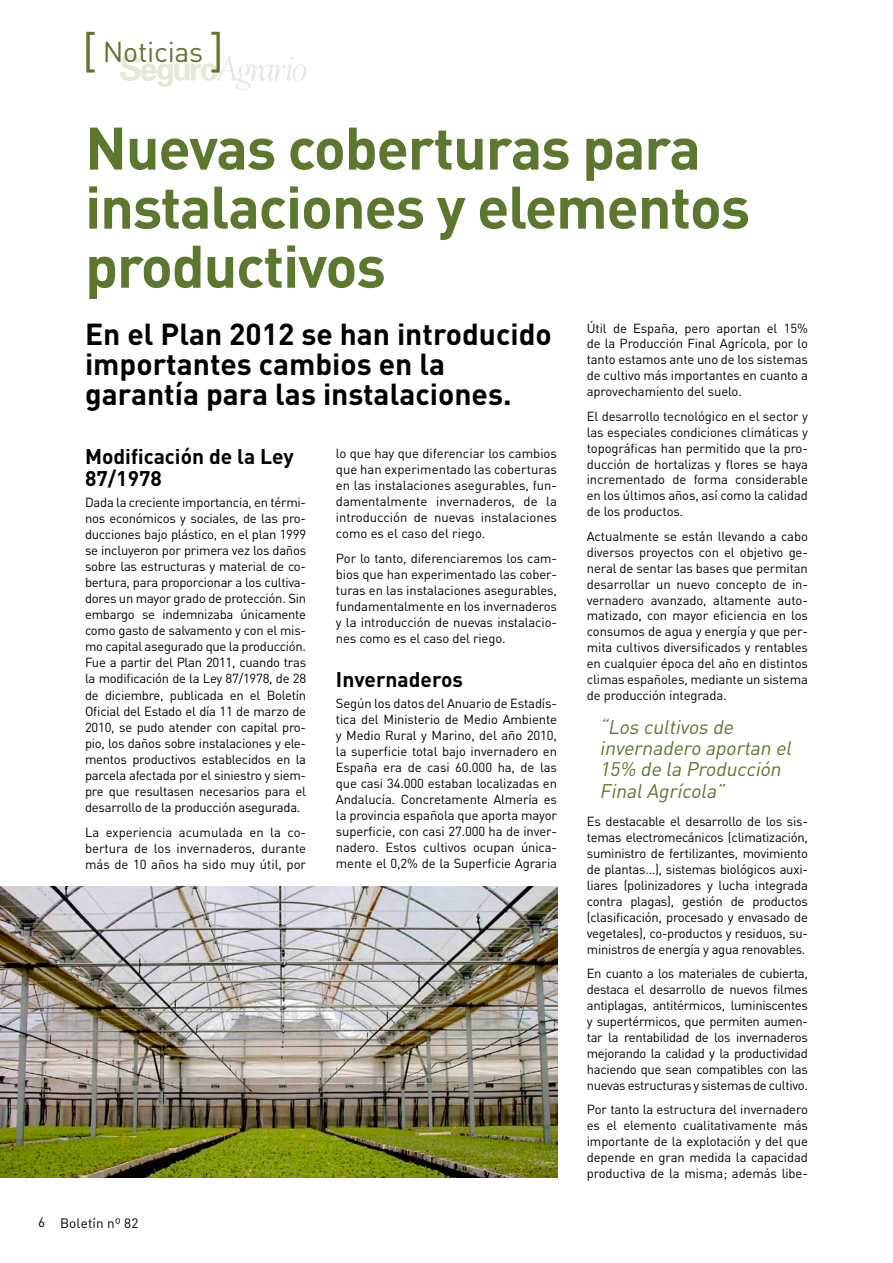
<style>
.page{position:relative;width:893px;height:1263px;background:#fff}
.page>*{position:absolute;margin:0;border:0;box-sizing:border-box;transform-origin:0 0}
.t1{font:700 59.1px/59.1px "DIN";letter-spacing:-.02em;color:#5c772e}
.t2{font:700 30px/30px "DIN";color:#000}
.t3{font:28.35px "DIN";letter-spacing:-.01em;color:#5c772e}
.t4{font:700 21px/22.8px "DIN";color:#000}
.t5{font:italic 19.5px/21.1px "DIN";color:#5c772e}
.t6{font:13.5px "DIN";letter-spacing:.01em;color:#000}
.t7{font:13.05px/16px "DIN";letter-spacing:-.01em;color:#000;text-align:justify}
.s1{font-size:47.25px}
</style>
<div class="page">
<svg style="left:120px;top:54px;width:186px;height:36px"></svg>
<img style="left:0;top:887px;width:557px;height:291px">
<h3 class="t3" style="left:82px;top:34px;width:143px"><span class="s1">[</span> Noticias <span class="s1">]</span></h3>
<h1 class="t1" style="left:85px;top:116px;width:667px">Nuevas coberturas para instalaciones y elementos productivos</h1>
<h2 class="t2" style="left:85px;top:317px;width:468px">En el Plan 2012 se han introducido importantes cambios en la garantía para las instalaciones.</h2>
<p class="t7" style="left:587px;top:320px;width:223px">Útil de España, pero aportan el 15% de la Producción Final Agrícola, por lo tanto estamos ante uno de los sistemas de cultivo más importantes en cuanto a aprovechamiento del suelo.</p>
<p class="t7" style="left:587px;top:408px;width:223px">El desarrollo tecnológico en el sector y las especiales condiciones climáticas y topográficas han permitido que la pro&shy;ducción de hortalizas y flores se haya incrementado de forma considerable en los últimos años, así como la calidad de los productos.</p>
<p class="t7" style="left:587px;top:528px;width:223px">Actualmente se están llevando a cabo diversos proyectos con el objetivo ge&shy;neral de sentar las bases que permitan desarrollar un nuevo concepto de in&shy;vernadero avanzado, altamente auto&shy;matizado, con mayor eficiencia en los consumos de agua y energía y que per&shy;mita cultivos diversificados y rentables en cualquier época del año en distintos climas españoles, mediante un sistema de producción integrada.</p>
<h3 class="t5" style="left:600px;top:716px;width:197px">“Los cultivos de invernadero aportan el<br>15% de la Producción<br>FinalAgrícola”</h3>
<p class="t7" style="left:587px;top:813px;width:223px">Es destacable el desarrollo de los sis&shy;temas electromecánicos (climatización, suministro de fertilizantes, movimiento de plantas…), sistemas biológicos auxi&shy;liares (polinizadores y lucha integrada contra plagas), gestión de productos (clasificación, procesado y envasado de vegetales), co-productos y residuos, su&shy;ministros de energía y agua renovables.</p>
<p class="t7" style="left:587px;top:965px;width:223px">En cuanto a los materiales de cubierta, destaca el desarrollo de nuevos filmes antiplagas, antitérmicos, luminiscentes y supertérmicos, que permiten aumen&shy;tar la rentabilidad de los invernaderos mejorando la calidad y la productividad haciendo que sean compatibles con las nuevas estructuras y sistemas de cultivo.</p>
<p class="t7" style="left:587px;top:1101px;width:223px">Por tanto la estructura del invernadero es el elemento cualitativamente más importante de la explotación y del que depende en gran medida la capacidad productiva de la misma; además libe-</p>
<h3 class="t4" style="left:85px;top:444px;width:210px">Modificación de la Ley<br>87/1978</h3>
<p class="t7" style="left:85px;top:494px;width:223px">Dada la creciente importancia, en térmi&shy;nos económicos y sociales, de las pro&shy;ducciones bajo plástico, en el plan 1999 se incluyeron por primera vez los daños sobre las estructuras y material de co&shy;bertura, para proporcionar a los cultiva&shy;dores un mayor grado de protección. Sin embargo se indemnizaba únicamente como gasto de salvamento y con el mis&shy;mo capital asegurado que la producción.<br>Fue a partir del Plan 2011, cuando tras la modificación de la Ley 87/1978, de 28 de diciembre, publicada en el Boletín Oficial del Estado el día 11 de marzo de 2010, se pudo atender con capital pro&shy;pio, los daños sobre instalaciones y ele&shy;mentos productivos establecidos en la parcela afectada por el siniestro y siem&shy;pre que resultasen necesarios para el desarrollo de la producción asegurada.</p>
<p class="t7" style="left:85px;top:823px;width:223px">La experiencia acumulada en la co&shy;bertura de los invernaderos, durante más de 10 años ha sido muy útil, por</p>
<p class="t7" style="left:336px;top:445px;width:223px">lo que hay que diferenciar los cambios que han experimentado las coberturas en las instalaciones asegurables, fun&shy;damentalmente invernaderos, de la introducción de nuevas instalaciones como es el caso del riego.</p>
<p class="t7" style="left:336px;top:550px;width:223px">Por lo tanto, diferenciaremos los cam&shy;bios que han experimentado las cober&shy;turas en las instalaciones asegurables, fundamentalmente en los invernaderos y la introducción de nuevas instalacio&shy;nes como es el caso del riego.</p>
<h3 class="t4" style="left:336px;top:667px;width:129px">I nvernaderos</h3>
<p class="t7" style="left:336px;top:695px;width:223px">Según los datos del Anuario de Estadís&shy;tica del M inisterio de Medio Ambiente y Medio Rural y Marino, del año 2010, la superficie total bajo invernadero en España era de casi 60.000 ha, de las que casi 34.000 estaban localizadas en Andalucía. Concretamente Almería es la provincia española que aporta mayor superficie, con casi 27.000 ha de inver&shy;nadero. Estos cultivos ocupan única&shy;mente el 0,2% de la Superficie Agraria</p>
<p class="t6" style="left:38px;top:1214px;width:102px">6 Boletín nº 82</p>
</div>
